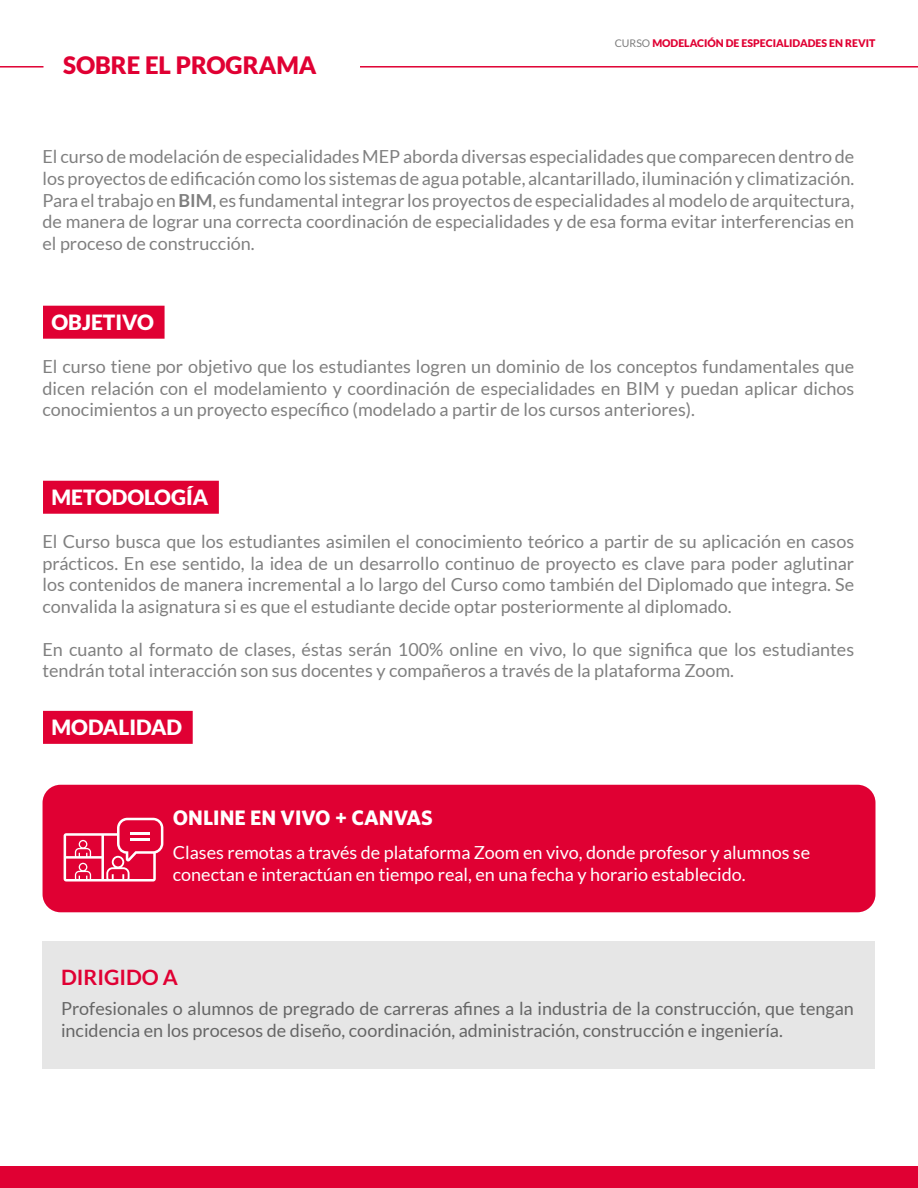
<style>
.page{position:relative;width:918px;height:1188px;background:#fff}
.page>*{position:absolute;margin:0;border:0;box-sizing:border-box;transform-origin:0 0}
.t1{font:900 24px "Lato";color:#e00033}
.t2{font:700 21.15px "Lato";color:#e00033}
.t3{font:900 21px "Lato";color:#fff}
.t4{font:700 21px "Whitney";color:#fff}
.t5{font:18px/21.6px "Lato";color:#808080;text-align:justify}
.t6{font:18px/21.6px "Lato";color:#666}
.t7{font:18px/21.6px "Lato";color:#fff}
.t8{font:900 10.5px "Lato";color:#e00033}
.s1{font-weight:400;color:#7c7c7c}
.s2{font-weight:700}
</style>
<div class="page">
<div style="left:0;top:1167px;width:918px;height:21px;background:#e00033"></div>
<hr style="left:0;top:66px;width:44px;height:2px;background:#e00033">
<hr style="left:360px;top:66px;width:558px;height:2px;background:#e00033">
<div style="left:43px;top:306px;width:122px;height:33px;background:#e00033"></div>
<div style="left:43px;top:481px;width:176px;height:33px;background:#e00033"></div>
<div style="left:43px;top:711px;width:150px;height:33px;background:#e00033"></div>
<div style="left:43px;top:785px;width:832px;height:127px;background:#e00033;border-radius:18px"></div>
<svg style="left:64px;top:818px;width:99px;height:64px"></svg>
<div style="left:43px;top:941px;width:832px;height:128px;background:#e6e6e6"></div>
<h1 class="t1" style="left:63px;top:51px;width:255px">SOBRE EL PROGRAMA</h1>
<p class="t8" style="left:615px;top:37px;width:262px"><span class="s1">CURSO</span> MODELACIÓN DE ESPECIALIDADES EN REVIT</p>
<p class="t5" style="left:43px;top:146px;width:813px">El curso de modelación de especialidades MEP aborda diversas especialidades que comparecen dentro de los proyectos de edificación como los sistemas de agua potable, alcantarillado, iluminación y climatización.<br>Para el trabajo en <span class="s2">BIM</span>, es fundamental integrar los proyectos de especialidades al modelo de arquitectura, de manera de lograr una correcta coordinación de especialidades y de esa forma evitar interferencias en el proceso de construcción.</p>
<p class="t3" style="left:52px;top:310px;width:104px">OBJETIVO</p>
<p class="t5" style="left:43px;top:356px;width:813px">El curso tiene por objetivo que los estudiantes logren un dominio de los conceptos fundamentales que dicen relación con el modelamiento y coordinación de especialidades en BIM y puedan aplicar dichos conocimientos a un proyecto específico (modelado a partir de los cursos anteriores).</p>
<p class="t3" style="left:52px;top:485px;width:158px">METODOLOGÍA</p>
<p class="t5" style="left:43px;top:531px;width:813px">El Curso busca que los estudiantes asimilen el conocimiento teórico a partir de su aplicación en casos prácticos. En ese sentido, la idea de un desarrollo continuo de proyecto es clave para poder aglutinar los contenidos de manera incremental a lo largo del Curso como también del Diplomado que integra. Se convalida la asignatura si es que el estudiante decide optar posteriormente al diplomado.</p>
<p class="t5" style="left:43px;top:638px;width:813px">En cuanto al formato de clases, éstas serán 100% online en vivo, lo que significa que los estudiantes tendrán total interacción son sus docentes y compañeros a través de la plataforma Zoom.</p>
<p class="t3" style="left:52px;top:715px;width:132px">MODALIDAD</p>
<p class="t4" style="left:173px;top:805px;width:262px">ONLINE EN VIVO + CANVAS</p>
<p class="t7" style="left:173px;top:842px;width:639px">Clases remotas a través de plataforma Zoom en vivo, donde profesor y alumnos se conectan e interactúan en tiempo real, en una fecha y horario establecido.</p>
<p class="t2" style="left:61px;top:965px;width:118px">DIRIGIDO A</p>
<p class="t6" style="left:61px;top:998px;width:794px">Profesionales o alumnos de pregrado de carreras afines a la industria de la construcción, que tengan incidencia en los procesos de diseño, coordinación, administración, construcción e ingeniería.</p>
</div>
